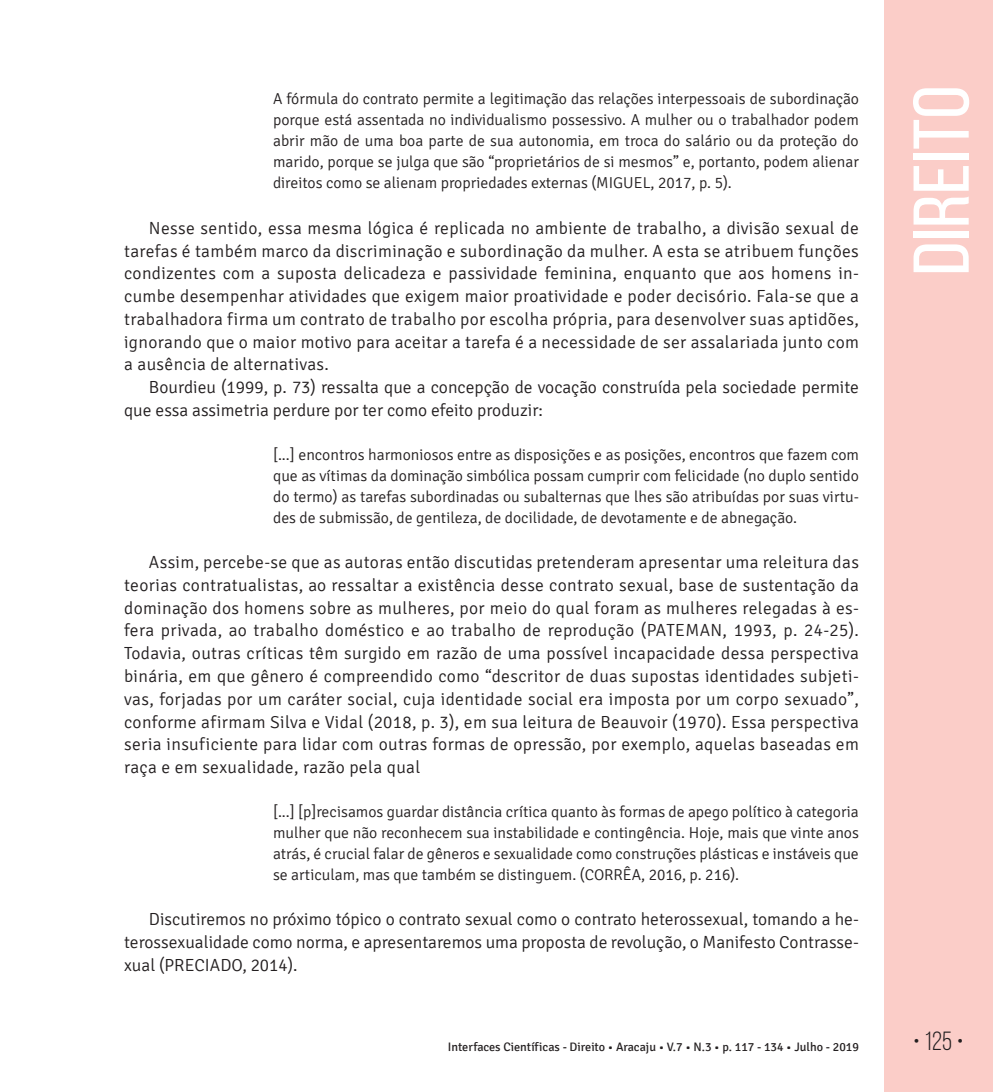
<style>
.page{position:relative;width:993px;height:1092px;background:#fff}
.page>*{position:absolute;margin:0;border:0;box-sizing:border-box;transform-origin:0 0}
.t1{font:78.75px "Bebas Neue";color:#fff;scale:1.09 1}
.t2{font:26.25px "Bebas Neue";color:#231f20}
.t3{font:300 17.5px/22.8px "Signika";color:#231f20;text-align:justify}
.t4{font:300 15.75px/21px "Signika";color:#231f20;text-align:justify}
.t5{font:12.25px "Signika";color:#231f20}
</style>
<div class="page">
<div style="left:883px;top:0;width:109px;height:1091px;background:#fbcdc8"></div>
<p class="t4" style="left:273px;top:89px;width:587px">A fórmula do contrato permite a legitimação das relações interpessoais de subordinação porque está assentada no individualismo possessivo. A mulher ou o trabalhador podem abrir mão de uma boa parte de sua autonomia, em troca do salário ou da proteção do marido, porque se julga que são “proprietários de si mesmos” e, portanto, podem alienar direitos como se alienam propriedades externas (MIGUEL, 2017, p. 5).</p>
<p class="t3" style="left:124px;top:217px;width:736px;text-indent:25px">Nesse sentido, essa mesma lógica é replicada no ambiente de trabalho, a divisão sexual de tarefas é também marco da discriminação e subordinação da mulher. A esta se atribuem funções condizentes com a suposta delicadeza e passividade feminina, enquanto que aos homens in&shy;cumbe desempenhar atividades que exigem maior proatividade e poder decisório. Fala-se que a trabalhadora firma um contrato de trabalho por escolha própria, para desenvolver suas aptidões, ignorando que o maior motivo para aceitar a tarefa é a necessidade de ser assalariada junto com a ausência de alternativas.</p>
<p class="t3" style="left:124px;top:376px;width:736px;text-indent:25px">Bourdieu (1999, p. 73) ressalta que a concepção de vocação construída pela sociedade permite que essa assimetria perdure por ter como efeito produzir:</p>
<p class="t4" style="left:273px;top:444px;width:587px">[...] encontros harmoniosos entre as disposições e as posições, encontros que fazem com que as vítimas da dominação simbólica possam cumprir com felicidade (no duplo sentido do termo) as tarefas subordinadas ou subalternas que lhes são atribuídas por suas virtu&shy;des de submissão, de gentileza, de docilidade, de devotamente e de abnegação.</p>
<p class="t3" style="left:124px;top:551px;width:736px;text-indent:25px">Assim, percebe-se que as autoras então discutidas pretenderam apresentar uma releitura das teorias contratualistas, ao ressaltar a existência desse contrato sexual, base de sustentação da dominação dos homens sobre as mulheres, por meio do qual foram as mulheres relegadas à es&shy;fera privada, ao trabalho doméstico e ao trabalho de reprodução (PATEMAN, 1993, p. 24-25).<br>Todavia, outras críticas têm surgido em razão de uma possível incapacidade dessa perspectiva binária, em que gênero é compreendido como “descritor de duas supostas identidades subjeti&shy;vas, forjadas por um caráter social, cuja identidade social era imposta por um corpo sexuado”, conforme afirmam Silva e Vidal (2018, p. 3), em sua leitura de Beauvoir (1970). Essa perspectiva seria insuficiente para lidar com outras formas de opressão, por exemplo, aquelas baseadas em raça e em sexualidade, razão pela qual</p>
<p class="t4" style="left:273px;top:801px;width:587px">[...] [p]recisamos guardar distância crítica quanto às formas de apego político à categoria mulher que não reconhecem sua instabilidade e contingência. Hoje, mais que vinte anos atrás, é crucial falar de gêneros e sexualidade como construções plásticas e instáveis que se articulam, mas que também se distinguem. (CORRÊA, 2016, p. 216).</p>
<p class="t3" style="left:124px;top:908px;width:736px;text-indent:25px">Discutiremos no próximo tópico o contrato sexual como o contrato heterossexual, tomando a he&shy;terossexualidade como norma, e apresentaremos uma proposta de revolução, o Manifesto Contrasse&shy;xual (PRECIADO, 2014).</p>
<h1 class="t1" style="left:898px;top:275px;width:176px;rotate:-90deg">Direito</h1>
<p class="t5" style="left:447px;top:1040px;width:412px">Interfaces Científicas - Direito • Aracaju • V.7 • N.3 • p. 117 - 134 • Julho - 2019</p>
<h2 class="t2" style="left:912px;top:1026px;width:52px">• 125 •</h2>
</div>
